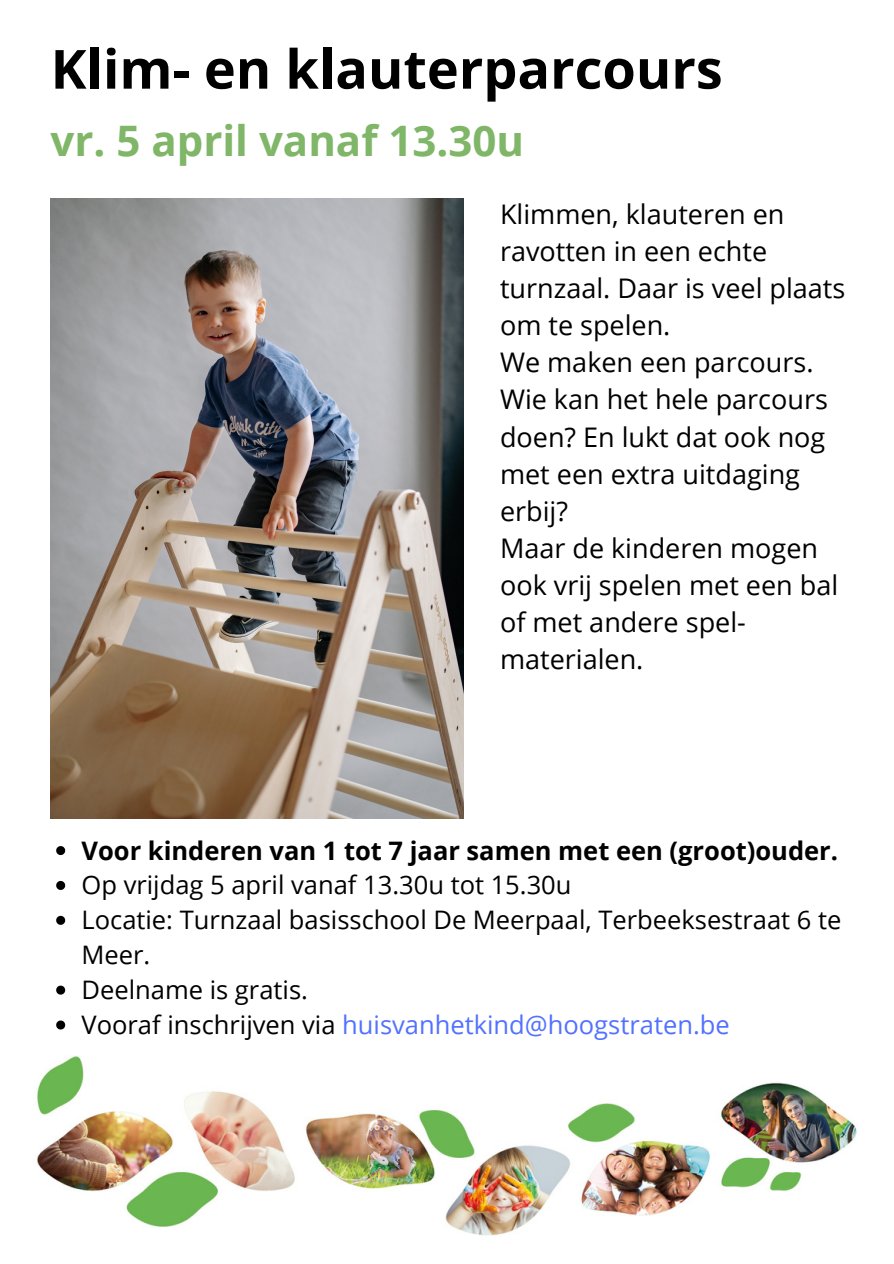
<style>
.page{position:relative;width:894px;height:1264px;background:#fff}
.page>*{position:absolute;margin:0;border:0;box-sizing:border-box;transform-origin:0 0}
.t1{font:700 54px "Open Sans";color:#000}
.t2{font:700 42px "Open Sans";color:#7fb667}
.t3{font:27px/37.2px "Open Sans";color:#000}
.t4{font:25.5px/34.8px "Open Sans";color:#000}
.t5{font:25.5px "Open Sans";color:#5271ff}
.t6{font:700 25.5px "Open Sans";color:#000}
.s1{color:#000}
</style>
<div class="page">
<img style="left:37px;top:1056px;width:820px;height:179px">
<img style="left:51px;top:198px;width:412px;height:620px">
<svg style="left:56px;top:846px;width:9px;height:9px"></svg>
<svg style="left:56px;top:881px;width:9px;height:9px"></svg>
<svg style="left:56px;top:915px;width:9px;height:9px"></svg>
<svg style="left:56px;top:985px;width:9px;height:9px"></svg>
<svg style="left:56px;top:1020px;width:9px;height:9px"></svg>
<p class="t1" style="left:51px;top:31px;width:673px">Klim- en klauterparcours</p>
<p class="t2" style="left:51px;top:111px;width:475px">vr. 5 april vanaf 13.30u</p>
<p class="t3" style="left:500px;top:195px;width:347px">Klimmen, klauteren en ravotten in een echte turnzaal. Daar is veel plaats om te spelen.</p>
<p class="t3" style="left:500px;top:343px;width:329px">We maken een parcours.<br>Wie kan het hele parcours doen? En lukt dat ook nog met een extra uitdaging erbij?</p>
<p class="t3" style="left:500px;top:529px;width:339px">Maar de kinderen mogen ook vrij spelen met een bal of met andere spel&shy;materialen.</p>
<p class="t6" style="left:81px;top:832px;width:757px">Voor kinderen van 1 tot 7 jaar samen met een (groot)ouder.</p>
<p class="t4" style="left:81px;top:867px;width:491px">Op vrijdag 5 april vanaf 13.30u tot 15.30u</p>
<p class="t4" style="left:81px;top:902px;width:761px">Locatie: Turnzaal basisschool De Meerpaal, Terbeeksestraat 6 te<br>Meer.</p>
<p class="t4" style="left:81px;top:971px;width:228px">Deelname is gratis.</p>
<p class="t5" style="left:81px;top:1006px;width:649px"><span class="s1">Vooraf inschrijven via</span> huisvanhetkind@hoogstraten.be</p>
</div>
